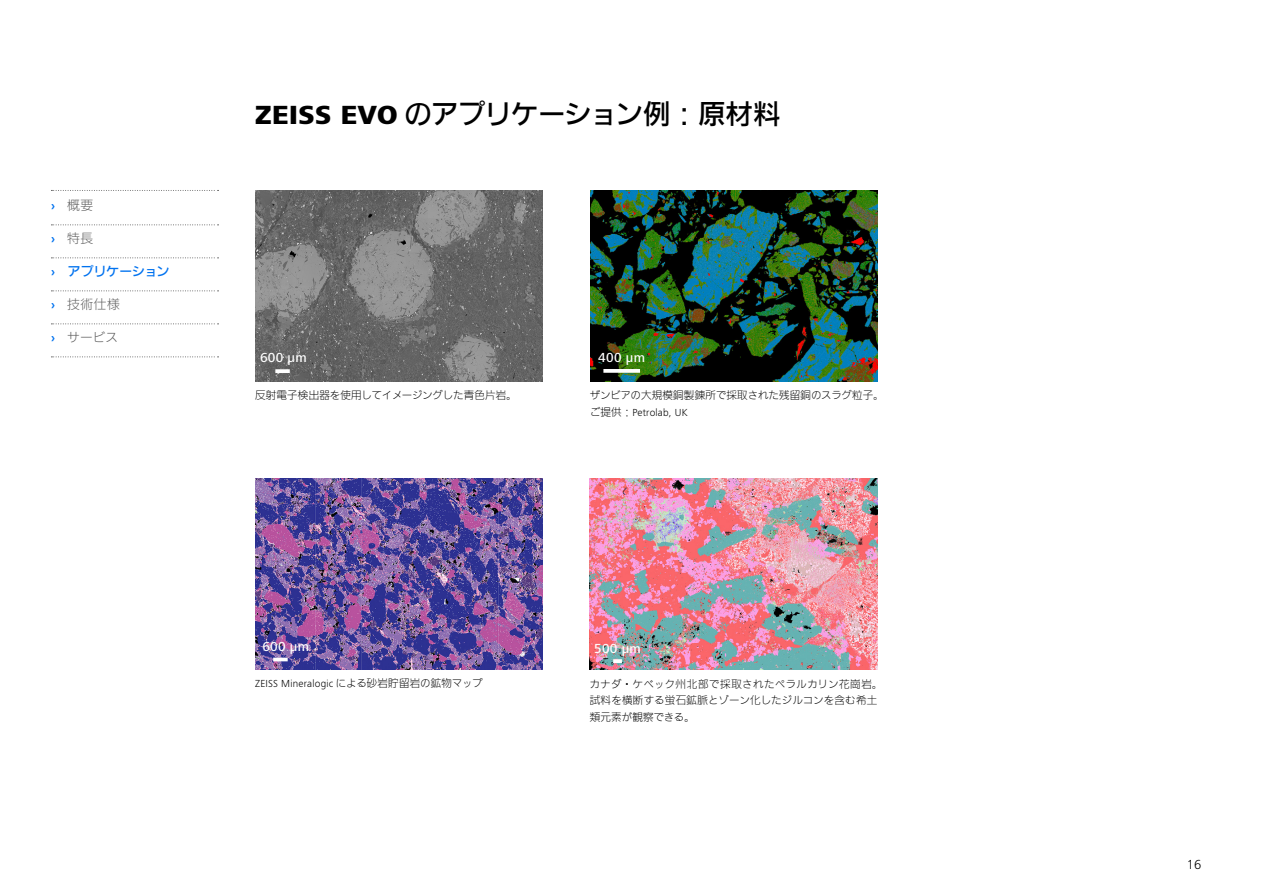
<style>
.page{position:relative;width:1263px;height:893px;background:#fff}
.page>*{position:absolute;margin:0;border:0;box-sizing:border-box;transform-origin:0 0}
.t1{font:500 27px "Iwa N Go Pro";letter-spacing:-.01em;color:#000}
.t2{font:500 13.5px "ZEISS Frutiger Next W1 G";letter-spacing:.02em;color:#fff}
.t3{font:300 13.5px "ZEISS Frutiger Next W1 G";color:#000}
.t4{font:300 12.75px "Iwa N Go Pro";letter-spacing:.04em;color:#595959}
.t5{font:500 12.75px "Iwa N Go Pro";letter-spacing:.005em;color:#0072ef}
.t6{font:300 10.5px/16.5px "Iwa N Go Pro";letter-spacing:.02em;color:#000}
.t7{font:300 10.5px "ZEISS Frutiger Next W1 G";letter-spacing:.02em;color:#000}
.s1{font-family:"ZEISS Frutiger Next W1 G";font-weight:700;color:#0072ef}
.s2{font-family:"ZEISS Frutiger Next W1 G";font-weight:700}
.s3{font-family:"ZEISS Frutiger Next W1 G";font-weight:800}
.s4{font-family:"Iwa N Go Pro"}
</style>
<div class="page">
<img style="left:590px;top:190px;width:287px;height:191px">
<img style="left:255px;top:190px;width:288px;height:191px">
<img style="left:255px;top:478px;width:287px;height:191px">
<img style="left:590px;top:478px;width:287px;height:192px">
<svg style="left:603px;top:369px;width:37px;height:4px"></svg>
<hr style="left:273px;top:658px;width:15px;height:3px;background:#fff">
<svg style="left:275px;top:369px;width:15px;height:4px"></svg>
<svg style="left:613px;top:659px;width:9px;height:4px"></svg>
<svg style="left:51px;top:190px;width:168px;height:1px"></svg>
<svg style="left:51px;top:224px;width:168px;height:1px"></svg>
<svg style="left:51px;top:257px;width:168px;height:1px"></svg>
<svg style="left:51px;top:290px;width:168px;height:1px"></svg>
<svg style="left:51px;top:323px;width:168px;height:1px"></svg>
<svg style="left:51px;top:356px;width:168px;height:1px"></svg>
<p class="t4" style="left:51px;top:196px;width:44px"><span class="s1">›</span> 概要</p>
<p class="t4" style="left:51px;top:229px;width:44px"><span class="s1">›</span> 特長</p>
<p class="t5" style="left:51px;top:262px;width:120px"><span class="s2">›</span> アプリケーション</p>
<p class="t4" style="left:51px;top:295px;width:70px"><span class="s1">›</span> 技術仕様</p>
<p class="t4" style="left:51px;top:328px;width:69px"><span class="s1">›</span> サービス</p>
<h1 class="t1" style="left:255px;top:94px;width:527px"><span class="s3">ZEISS EVO</span> のアプリケーション例：原材料</h1>
<p class="t2" style="left:260px;top:348px;width:48px">600 µm</p>
<p class="t6" style="left:255px;top:386px;width:263px">反射電子検出器を使用してイメージングした青色片岩。</p>
<p class="t2" style="left:598px;top:348px;width:48px">400 µm</p>
<p class="t6" style="left:590px;top:386px;width:296px">ザンビアの大規模銅製錬所で採取された残留銅のスラグ粒子。</p>
<p class="t7" style="left:590px;top:405px;width:100px"><span class="s4">ご提供：</span>Petrolab, UK</p>
<p class="t2" style="left:262px;top:637px;width:48px">600 µm</p>
<p class="t7" style="left:255px;top:677px;width:229px">ZEISS Mineralogic <span class="s4">による砂岩貯留岩の鉱物マップ</span></p>
<p class="t2" style="left:594px;top:639px;width:48px">500 µm</p>
<p class="t6" style="left:589px;top:675px;width:295px">カナダ・ケベック州北部で採取されたペラルカリン花崗岩。試料を横断する蛍石鉱脈とゾーン化したジルコンを含む希土類元素が観察できる。</p>
<p class="t3" style="left:1187px;top:855px;width:16px">16</p>
</div>
